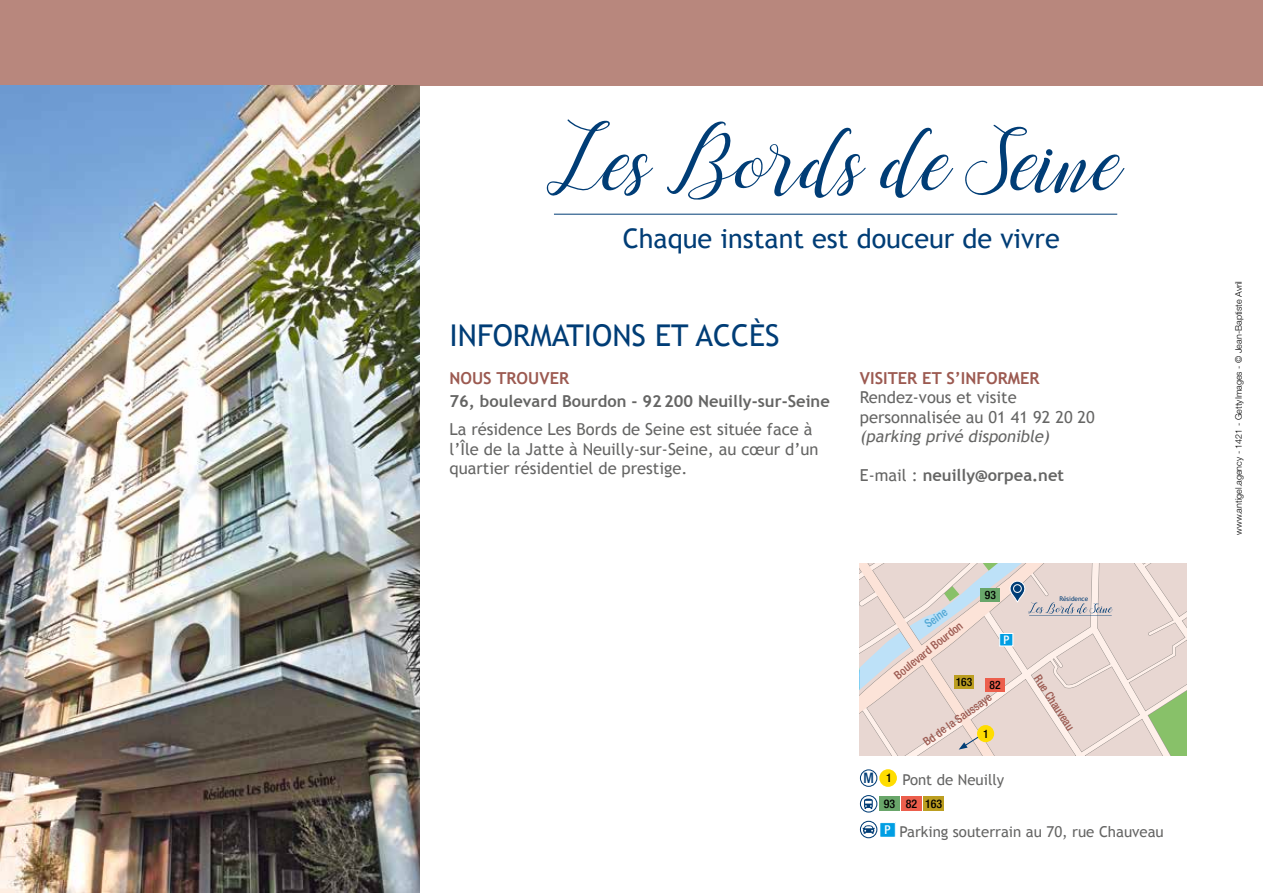
<style>
.page{position:relative;width:1263px;height:893px;background:#fff}
.page>*{position:absolute;margin:0;border:0;box-sizing:border-box;transform-origin:0 0}
.t1{font:30px "Trebuchet MS";color:#003d76}
.t2{font:27px "Trebuchet MS";color:#003d76}
.t3{font:16.5px/19.5px "Trebuchet MS";color:#656564}
.t4{font:700 16.5px "Trebuchet MS";color:#656564}
.t5{font:700 16.5px "Trebuchet MS";color:#9c5a51}
.t6{font:italic 16.5px "Trebuchet MS";color:#656564}
.t7{font:15px "Trebuchet MS";color:#656564}
.t8{font:500 condensed 11.85px "Helvetica Neue LT Std";color:#000}
.t9{font:500 condensed 11.7px "Helvetica Neue LT Std";color:#fff}
.t10{font:500 condensed 11.55px "Helvetica Neue LT Std";color:#9c5a51}
.t11{font:500 condensed 11.55px "Helvetica Neue LT Std";color:#000}
.t12{font:500 condensed 11.55px "Helvetica Neue LT Std";color:#51a7d4}
.t13{font:300 9px "Helvetica Neue LT Std";color:#000}
.t14{font:6.45px "Trebuchet MS";color:#003d76}
.s1{font-weight:400}
.s2{font-family:"Helvetica Neue LT Std";font-weight:500;font-stretch:condensed;font-size:14.55px;color:#003d76}
</style>
<div class="page">
<div style="left:0;top:0;width:1263px;height:85px;background:#b8877d"></div>
<svg style="left:547px;top:119px;width:106px;height:77px"></svg>
<svg style="left:667px;top:121px;width:199px;height:79px"></svg>
<svg style="left:880px;top:125px;width:244px;height:73px"></svg>
<hr style="left:554px;top:214px;width:563px;height:1px;background:#003d76">
<div style="left:860px;top:769px;width:17px;height:18px;border:1px solid #003d76;border-radius:50%"></div>
<div style="left:879px;top:769px;width:18px;height:18px;background:#fd0;border-radius:50%"></div>
<svg style="left:864px;top:799px;width:9px;height:10px"></svg>
<div style="left:860px;top:795px;width:17px;height:17px;border:1px solid #003d76;border-radius:50%"></div>
<div style="left:879px;top:797px;width:20px;height:14px;background:#69a66a"></div>
<div style="left:901px;top:797px;width:21px;height:14px;background:#ec5e4c"></div>
<div style="left:923px;top:797px;width:21px;height:14px;background:#bc9e20"></div>
<svg style="left:863px;top:825px;width:12px;height:9px"></svg>
<div style="left:860px;top:821px;width:17px;height:17px;border:1px solid #003d76;border-radius:50%"></div>
<div style="left:880px;top:822px;width:15px;height:15px;background:#009ee3"></div>
<div style="left:879px;top:822px;width:17px;height:16px;border:1px solid #fff"></div>
<svg style="left:860px;top:563px;width:326px;height:192px;background:#e3d7cc"></svg>
<svg style="left:959px;top:733px;width:25px;height:17px"></svg>
<div style="left:977px;top:725px;width:17px;height:17px;background:#fd0;border-radius:50%"></div>
<svg style="left:860px;top:563px;width:253px;height:151px;background:#e2d6d1"></svg>
<img style="left:0;top:85px;width:420px;height:808px">
<h2 class="t2" style="left:623px;top:223px;width:438px">Chaque instant est douceur de vivre</h2>
<h1 class="t1" style="left:449px;top:317px;width:331px">INFORMATIONS ET ACCÈS</h1>
<p class="t5" style="left:449px;top:367px;width:121px">NOUS TROUVER</p>
<p class="t4" style="left:449px;top:391px;width:382px">76, boulevard Bourdon - 92200 Neuilly-sur-Seine</p>
<p class="t3" style="left:449px;top:420px;width:370px">La résidence Les Bords de Seine est située face à l’Île de la Jatte à Neuilly-sur-Seine, au cœur d’un quartier résidentiel de prestige.</p>
<p class="t5" style="left:860px;top:367px;width:181px">VISITER ET S’INFORMER</p>
<p class="t3" style="left:860px;top:388px;width:236px">Rendez-vous et visite personnalisée au 01 41 92 20 20</p>
<p class="t6" style="left:860px;top:427px;width:194px">(parking privé disponible)</p>
<p class="t4" style="left:860px;top:465px;width:206px"><span class="s1">E-mail :</span> neuilly@orpea.net</p>
<p class="t12" style="left:922px;top:619px;width:26px;rotate:-34deg">Seine</p>
<p class="t10" style="left:891px;top:671px;width:86px;rotate:-38deg">Boulevard Bourdon</p>
<p class="t11" style="left:956px;top:675px;width:18px">163</p>
<p class="t11" style="left:985px;top:588px;width:13px">93</p>
<p class="t9" style="left:1003px;top:633px;width:7px">P</p>
<p class="t11" style="left:989px;top:678px;width:13px">82</p>
<p class="t10" style="left:920px;top:737px;width:83px;rotate:-35deg">Bd de la Saussaye</p>
<p class="t11" style="left:983px;top:727px;width:7px">1</p>
<p class="t14" style="left:1059px;top:595px;width:30px">Résidence</p>
<p class="t10" style="left:1043px;top:672px;width:65px;rotate:57deg">Rue Chauveau</p>
<p class="t7" style="left:863px;top:771px;width:142px"><span class="s2">M</span> <sup>1</sup> Pont de Neuilly</p>
<p class="t8" style="left:884px;top:797px;width:60px">93 82 163</p>
<p class="t7" style="left:884px;top:823px;width:281px"><sup>P</sup> Parking souterrain au 70, rue Chauveau</p>
<p class="t13" style="left:1233px;top:535px;width:255px;rotate:-90deg">www.antigel.agency - 1421 - GettyImages - © Jean-Baptiste Avril</p>
</div>
